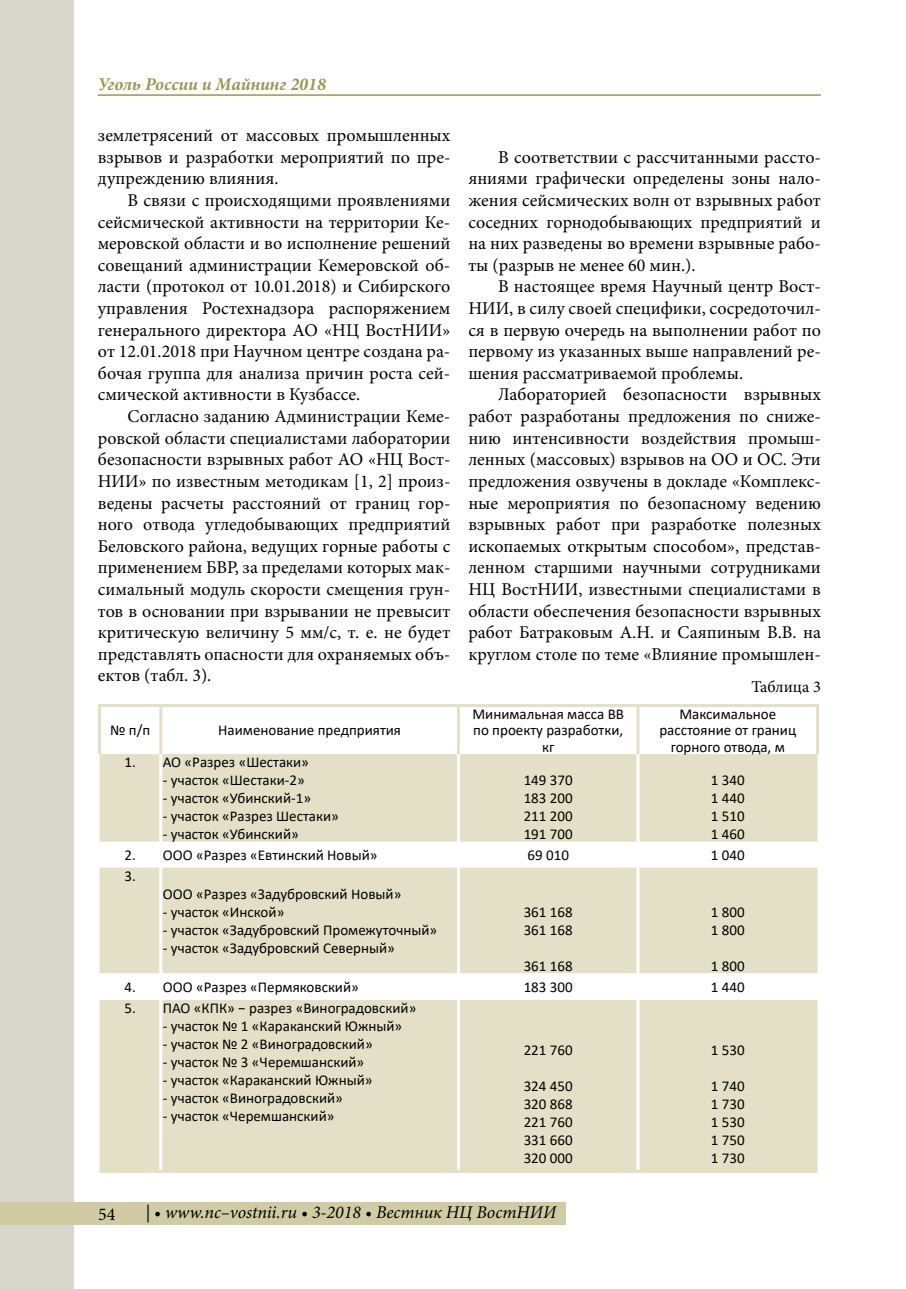
<style>
.page{position:relative;width:906px;height:1289px;background:#fff}
.page>*{position:absolute;margin:0;border:0;box-sizing:border-box;transform-origin:0 0}
.t1{font:18px/21.6px "Minion Pro";color:#000;text-align:justify}
.t2{font:italic 18px "Minion Pro";color:#000}
.t3{font:italic 700 18px "Minion Pro";letter-spacing:-.005em;color:#9c9552}
.t4{font:16.5px "Minion Pro";color:#000}
.t5{font:15px/18px "Calibri";color:#000;text-align:justify}
</style>
<div class="page">
<div style="left:0;top:0;width:74px;height:1288px;background:#dad8cc"></div>
<div style="left:0;top:1201px;width:566px;height:23px;background:#d1cba4"></div>
<hr style="left:98px;top:94px;width:723px;height:2px;background:#9c9552">
<svg style="left:100px;top:754px;width:717px;height:415px;background:#e7e3cf"></svg>
<hr style="left:159px;top:754px;width:3px;height:87px;background:#fff">
<hr style="left:457px;top:754px;width:3px;height:87px;background:#fff">
<hr style="left:636px;top:754px;width:3px;height:87px;background:#fff">
<hr style="left:159px;top:841px;width:3px;height:26px;background:#fff">
<hr style="left:457px;top:841px;width:3px;height:26px;background:#fff">
<hr style="left:636px;top:841px;width:3px;height:26px;background:#fff">
<hr style="left:159px;top:867px;width:3px;height:106px;background:#fff">
<hr style="left:457px;top:867px;width:3px;height:106px;background:#fff">
<hr style="left:636px;top:867px;width:3px;height:106px;background:#fff">
<hr style="left:159px;top:973px;width:3px;height:26px;background:#fff">
<hr style="left:457px;top:973px;width:3px;height:26px;background:#fff">
<hr style="left:636px;top:973px;width:3px;height:26px;background:#fff">
<hr style="left:159px;top:999px;width:3px;height:170px;background:#fff">
<hr style="left:457px;top:999px;width:3px;height:170px;background:#fff">
<hr style="left:636px;top:999px;width:3px;height:170px;background:#fff">
<hr style="left:98px;top:704px;width:63px;height:3px;background:#e4e0c8">
<hr style="left:161px;top:704px;width:297px;height:3px;background:#e4e0c8">
<hr style="left:458px;top:704px;width:180px;height:3px;background:#e4e0c8">
<hr style="left:638px;top:704px;width:181px;height:3px;background:#e4e0c8">
<hr style="left:100px;top:1169px;width:61px;height:3px;background:#e4e0c8">
<hr style="left:161px;top:1169px;width:297px;height:3px;background:#e4e0c8">
<hr style="left:458px;top:1169px;width:180px;height:3px;background:#e4e0c8">
<hr style="left:638px;top:1169px;width:179px;height:3px;background:#e4e0c8">
<hr style="left:98px;top:707px;width:3px;height:47px;background:#e4e0c8">
<hr style="left:159px;top:707px;width:3px;height:47px;background:#e4e0c8">
<hr style="left:457px;top:707px;width:3px;height:47px;background:#e4e0c8">
<hr style="left:636px;top:707px;width:3px;height:47px;background:#e4e0c8">
<hr style="left:816px;top:707px;width:3px;height:47px;background:#e4e0c8">
<p class="t3" style="left:98px;top:71px;width:230px">Уголь России и Майнинг 2018</p>
<p class="t1" style="left:98px;top:125px;width:354px">землетрясений от массовых промышленных взрывов и разработки мероприятий по пре&shy;дупреждению влияния.</p>
<p class="t1" style="left:98px;top:189px;width:354px;text-indent:30px">В связи с происходящими проявлениями сейсмической активности на территории Ке&shy;меровской области и во исполнение решений совещаний администрации Кемеровской об&shy;ласти (протокол от 10.01.2018) и Сибирского управления Ростехнадзора распоряжением генерального директора АО «НЦ ВостНИИ» от 12.01.2018 при Научном центре создана ра&shy;бочая группа для анализа причин роста сей&shy;смической активности в Кузбассе.</p>
<p class="t1" style="left:98px;top:405px;width:354px;text-indent:30px">Согласно заданию Администрации Кеме&shy;ровской области специалистами лаборатории безопасности взрывных работ АО «НЦ Вост-НИИ» по известным методикам [1, 2] произ&shy;ведены расчеты расстояний от границ гор&shy;ного отвода угледобывающих предприятий Беловского района, ведущих горные работы с применением БВР, за пределами которых мак&shy;симальный модуль скорости смещения грун&shy;тов в основании при взрывании не превысит критическую величину 5 мм/с, т. е. не будет представлять опасности для охраняемых объ&shy;ектов (табл. 3).</p>
<p class="t5" style="left:110px;top:721px;width:42px">№ п/п</p>
<p class="t5" style="left:218px;top:721px;width:184px">Наименование предприятия</p>
<p class="t5" style="left:124px;top:753px;width:186px">1. АО «Разрез «Шестаки»</p>
<p class="t5" style="left:163px;top:771px;width:143px">- участок «Шестаки-2»</p>
<p class="t5" style="left:163px;top:789px;width:150px">- участок «Убинский-1»</p>
<p class="t5" style="left:163px;top:807px;width:177px">- участок «Разрез Шестаки»</p>
<p class="t5" style="left:163px;top:825px;width:137px">- участок «Убинский»</p>
<p class="t1" style="left:468px;top:146px;width:354px;text-indent:30px">В соответствии с рассчитанными рассто&shy;яниями графически определены зоны нало&shy;жения сейсмических волн от взрывных работ соседних горнодобывающих предприятий и на них разведены во времени взрывные рабо&shy;ты (разрыв не менее 60 мин.).</p>
<p class="t1" style="left:468px;top:276px;width:354px;text-indent:30px">В настоящее время Научный центр Вост-НИИ, в силу своей специфики, сосредоточил&shy;ся в первую очередь на выполнении работ по первому из указанных выше направлений ре&shy;шения рассматриваемой проблемы.</p>
<p class="t1" style="left:468px;top:384px;width:354px;text-indent:30px">Лабораторией безопасности взрывных работ разработаны предложения по сниже&shy;нию интенсивности воздействия промыш&shy;ленных (массовых) взрывов на ОО и ОС. Эти предложения озвучены в докладе «Комплекс&shy;ные мероприятия по безопасному ведению взрывных работ при разработке полезных ископаемых открытым способом», представ&shy;ленном старшими научными сотрудниками НЦ ВостНИИ, известными специалистами в области обеспечения безопасности взрывных работ Батраковым А.Н. и Саяпиным В.В. на круглом столе по теме «Влияние промышлен-</p>
<p class="t4" style="left:751px;top:675px;width:71px">Таблица 3</p>
<p class="t5" style="left:472px;top:705px;width:153px;line-height:16.5px;text-align:center">Минимальная масса ВВ по проекту разработки, кг</p>
<p class="t5" style="left:659px;top:705px;width:138px;line-height:16.5px;text-align:center">Максимальное расстояние от границ горного отвода, м</p>
<p class="t5" style="left:524px;top:771px;width:51px">149 370<br>183 200<br>211 200<br>191 700</p>
<p class="t5" style="left:711px;top:771px;width:35px">1 340<br>1 440<br>1 510<br>1 460</p>
<p class="t5" style="left:124px;top:845px;width:254px">2. ООО «Разрез «Евтинский Новый»</p>
<p class="t5" style="left:527px;top:845px;width:43px">69 010</p>
<p class="t5" style="left:711px;top:845px;width:35px">1 040</p>
<p class="t5" style="left:124px;top:866px;width:13px">3.</p>
<p class="t5" style="left:163px;top:884px;width:240px">ООО «Разрез «Задубровский Новый»</p>
<p class="t5" style="left:163px;top:902px;width:123px">- участок «Инской»</p>
<p class="t5" style="left:163px;top:920px;width:276px">- участок «Задубровский Промежуточный»</p>
<p class="t5" style="left:163px;top:938px;width:233px">- участок «Задубровский Северный»</p>
<p class="t5" style="left:524px;top:902px;width:51px">361 168<br>361 168</p>
<p class="t5" style="left:524px;top:956px;width:51px">361 168</p>
<p class="t5" style="left:711px;top:902px;width:35px">1 800<br>1 800</p>
<p class="t5" style="left:711px;top:956px;width:35px">1 800</p>
<p class="t5" style="left:124px;top:977px;width:236px">4. ООО «Разрез «Пермяковский»</p>
<p class="t5" style="left:524px;top:977px;width:51px">183 300</p>
<p class="t5" style="left:711px;top:977px;width:35px">1 440</p>
<p class="t5" style="left:124px;top:998px;width:293px">5. ПАО «КПК» − разрез «Виноградовский»</p>
<p class="t5" style="left:163px;top:1016px;width:241px">- участок № 1 «Караканский Южный»</p>
<p class="t5" style="left:163px;top:1034px;width:211px">- участок № 2 «Виноградовский»</p>
<p class="t5" style="left:163px;top:1052px;width:203px">- участок № 3 «Черемшанский»</p>
<p class="t5" style="left:163px;top:1070px;width:211px">- участок «Караканский Южный»</p>
<p class="t5" style="left:163px;top:1088px;width:181px">- участок «Виноградовский»</p>
<p class="t5" style="left:163px;top:1106px;width:173px">- участок «Черемшанский»</p>
<p class="t5" style="left:524px;top:1040px;width:51px">221 760</p>
<p class="t5" style="left:524px;top:1076px;width:51px">324 450<br>320 868<br>221 760<br>331 660<br>320 000</p>
<p class="t5" style="left:711px;top:1040px;width:35px">1 530</p>
<p class="t5" style="left:711px;top:1076px;width:35px">1 740<br>1 730<br>1 530<br>1 750<br>1 730</p>
<p class="t1" style="left:98px;top:1203px;width:19px">54</p>
<p class="t2" style="left:146px;top:1199px;width:412px">| • www.nc–vostnii.ru • 3-2018 • Вестник НЦ ВостНИИ</p>
</div>
